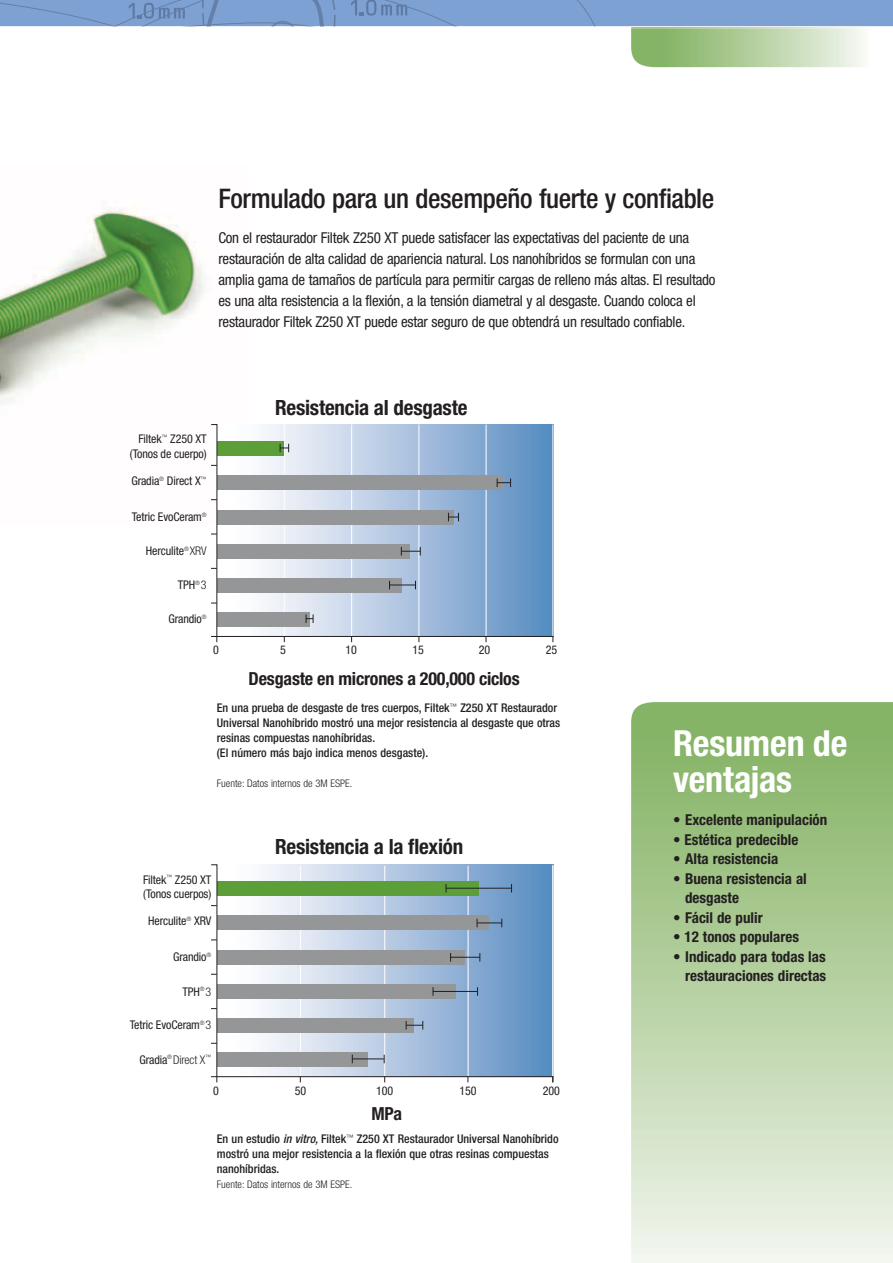
<style>
.page{position:relative;width:893px;height:1263px;background:#fff}
.page>*{position:absolute;margin:0;border:0;box-sizing:border-box;transform-origin:0 0}
.t1{font:700 condensed 36px/36px "Helvetica Neue LT Std";letter-spacing:-.005em;color:#fff}
.t2{font:500 condensed 27px "Helvetica Neue LT Std";letter-spacing:-.015em;color:#231f20}
.t3{font:700 condensed 21px "Helvetica Neue";letter-spacing:-.01em;color:#231f20}
.t4{font:700 condensed 18px "Helvetica Neue";letter-spacing:-.01em;color:#231f20}
.t5{font:condensed 15px/21px "Helvetica Neue LT Std";letter-spacing:-.015em;color:#231f20}
.t6{font:700 condensed 15px/19.5px "Helvetica Neue LT Std";color:#231f20}
.t7{font:500 condensed 12px/15px "Helvetica Neue LT Std";color:#231f20}
.t8{font:condensed 12px/14.4px "Helvetica Neue LT Std";letter-spacing:-.01em;color:#231f20;text-align:right}
.t9{font:300 condensed 12px "Helvetica Neue LT Std";letter-spacing:-.01em;color:#231f20}
.t10{font:300 condensed 10.5px "Helvetica Neue LT Std";color:#231f20}
.s1{font-weight:300}
.s2{font-weight:400}
.s3{font-style:italic}
</style>
<div class="page">
<img style="left:0;top:208px;width:205px;height:197px">
<svg style="left:631px;top:702px;width:262px;height:561px;background:#b6d1a3"></svg>
<svg style="left:0;top:0;width:893px;height:67px"></svg>
<hr style="left:0;top:28px;width:893px;height:1px;background:#fff">
<svg style="left:211px;top:424px;width:343px;height:219px;background:#a8bbce"></svg>
<svg style="left:211px;top:864px;width:343px;height:219px;background:#a3b8c6"></svg>
<h2 class="t2" style="left:218px;top:183px;width:497px">Formulado para un desempeño fuerte y confiable</h2>
<p class="t5" style="left:218px;top:227px;width:499px">Con el restaurador Filtek Z250 XT puede satisfacer las expectativas del paciente de una restauración de alta calidad de apariencia natural. Los nanohíbridos se formulan con una amplia gama de tamaños de partícula para permitir cargas de relleno más altas. El resultado es una alta resistencia a la flexión, a la tensión diametral y al desgaste. Cuando coloca el restaurador Filtek Z250 XT puede estar seguro de que obtendrá un resultado confiable.</p>
<p class="t8" style="left:130px;top:432px;width:78px">Filtek<sup>™</sup> Z250 XT (Tonos de cuerpo)</p>
<p class="t8" style="left:131px;top:474px;width:77px">Gradia<sup>®</sup> Direct X<sup>™</sup></p>
<p class="t8" style="left:132px;top:510px;width:76px">Tetric EvoCeram<sup>®</sup></p>
<p class="t8" style="left:146px;top:544px;width:62px">Herculite<sup>®</sup> <span class="s1">XRV</span></p>
<p class="t8" style="left:178px;top:578px;width:30px">TPH<sup>®</sup> <span class="s1">3</span></p>
<p class="t8" style="left:168px;top:612px;width:40px">Grandio<sup>®</sup></p>
<h3 class="t3" style="left:275px;top:394px;width:194px">Resistencia al desgaste</h3>
<p class="t8" style="left:213px;top:643px;width:7px">0</p>
<p class="t8" style="left:280px;top:643px;width:7px">5</p>
<p class="t8" style="left:345px;top:643px;width:13px">10</p>
<p class="t8" style="left:413px;top:643px;width:13px">15</p>
<p class="t8" style="left:479px;top:643px;width:13px">20</p>
<p class="t8" style="left:546px;top:643px;width:13px">25</p>
<p class="t4" style="left:249px;top:667px;width:273px">Desgaste en micrones a 200,000 ciclos</p>
<p class="t7" style="left:217px;top:700px;width:345px">En una prueba de desgaste de tres cuerpos, Filtek<sup>™</sup> Z250 XT Restaurador Universal Nanohíbrido mostró una mejor resistencia al desgaste que otras resinas compuestas nanohíbridas.<br>(El número más bajo indica menos desgaste).</p>
<p class="t10" style="left:217px;top:777px;width:137px">Fuente: Datos internos de 3M ESPE.</p>
<p class="t8" style="left:143px;top:872px;width:70px;text-align:left">Filtek<sup>™</sup> Z250 XT (Tonos cuerpos)</p>
<p class="t8" style="left:148px;top:914px;width:65px">Herculite<sup>®</sup> XRV</p>
<p class="t8" style="left:173px;top:950px;width:40px">Grandio<sup>®</sup></p>
<p class="t8" style="left:182px;top:984px;width:30px">TPH<sup>®</sup> <span class="s1">3</span></p>
<p class="t8" style="left:130px;top:1018px;width:83px">Tetric EvoCeram<sup>®</sup> <span class="s1">3</span></p>
<p class="t9" style="left:139px;top:1052px;width:73px"><span class="s2">Gradia</span><sup>®</sup> Direct X<sup>™</sup></p>
<h3 class="t3" style="left:275px;top:834px;width:190px">Resistencia a la flexión</h3>
<p class="t8" style="left:213px;top:1083px;width:7px">0</p>
<p class="t8" style="left:295px;top:1083px;width:13px">50</p>
<p class="t8" style="left:376px;top:1083px;width:19px">100</p>
<p class="t4" style="left:371px;top:1103px;width:32px">MPa</p>
<p class="t8" style="left:459px;top:1083px;width:19px">150</p>
<p class="t8" style="left:543px;top:1083px;width:19px">200</p>
<p class="t7" style="left:217px;top:1131px;width:343px">En un estudio <span class="s3">in vitro,</span> Filtek<sup>™</sup> Z250 XT Restaurador Universal Nanohíbrido mostró una mejor resistencia a la flexión que otras resinas compuestas nanohíbridas.</p>
<p class="t10" style="left:217px;top:1178px;width:137px">Fuente: Datos internos de 3M ESPE.</p>
<h1 class="t1" style="left:673px;top:725px;width:176px">Resumen de ventajas</h1>
<p class="t6" style="left:673px;top:810px;width:156px">• Excelente manipulación</p>
<p class="t6" style="left:673px;top:829px;width:127px">• Estética predecible</p>
<p class="t6" style="left:673px;top:849px;width:107px">• Alta resistencia</p>
<p class="t6" style="left:685px;top:868px;width:123px;text-indent:-12px">• Buena resistencia al desgaste</p>
<p class="t6" style="left:673px;top:907px;width:91px">• Fácil de pulir</p>
<p class="t6" style="left:673px;top:927px;width:127px">• 12 tonos populares</p>
<p class="t6" style="left:673px;top:946px;width:155px;text-align:right">• Indicado para todas las restauraciones directas</p>
</div>
